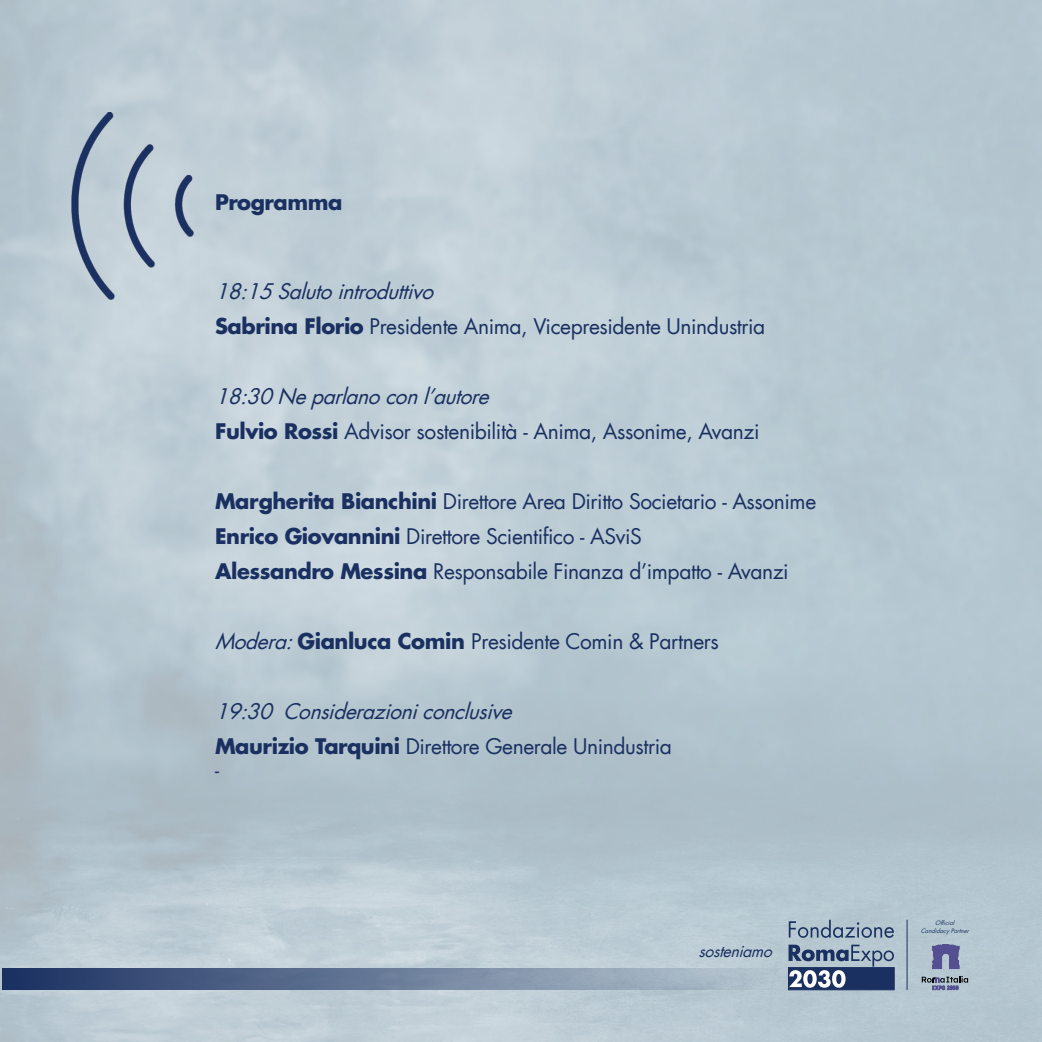
<style>
.page{position:relative;width:1042px;height:1042px;background:#fff}
.page>*{position:absolute;margin:0;border:0;box-sizing:border-box;transform-origin:0 0}
.t1{font:21px/35px "Futura LT";letter-spacing:-.02em;color:#1a3061}
.t2{font:italic 21px/35px "Futura LT";color:#1a3061}
.t3{font:700 21px "Futura LT";letter-spacing:-.02em;color:#1a3061}
.t4{font:19.25px "Futura LT";color:#1a3061}
.t5{font:italic 15.75px "Futura LT";color:#1a3061}
.t6{font:italic 5.95px/8.6px "Futura LT";color:#1a3061;text-align:center}
.s1{font-style:italic}
.s2{font-weight:700}
.s3{font-weight:700;font-style:normal}
.s4{font-style:normal}
</style>
<div class="page">
<img style="left:0;top:0;width:1042px;height:1042px">
<img style="left:72px;top:112px;width:128px;height:187px">
<hr style="left:907px;top:920px;width:1px;height:70px;background:#1a3061">
<svg style="left:922px;top:976px;width:46px;height:14px"></svg>
<svg style="left:932px;top:944px;width:27px;height:25px"></svg>
<svg style="left:789px;top:920px;width:105px;height:18px;background:#8fa2b5"></svg>
<svg style="left:788px;top:987px;width:106px;height:3px"></svg>
<svg style="left:788px;top:944px;width:106px;height:43px;background:#70819d"></svg>
<div style="left:2px;top:968px;width:786px;height:22px;background:linear-gradient(to right,#1c3162,#bbcbd4)"></div>
<p class="t3" style="left:215px;top:188px;width:129px">Programma</p>
<p class="t1" style="left:215px;top:273px;width:552px"><span class="s1">18:15Salutointroduttivo<br></span><span class="s2">Sabrina Florio</span> Presidente Anima, Vicepresidente Unindustria</p>
<p class="t1" style="left:215px;top:378px;width:546px"><span class="s1">18:30Neparlanoconl’autore<br></span><span class="s2">Fulvio Rossi</span> Advisor sostenibilità - Anima, Assonime, Avanzi</p>
<p class="t1" style="left:215px;top:483px;width:603px"><span class="s2">Margherita Bianchini</span> Direttore Area Diritto Societario - Assonime<br><span class="s2">Enrico Giovannini</span> Direttore Scientifico - ASviS<br><span class="s2">Alessandro Messina</span> Responsabile Finanza d’impatto - Avanzi</p>
<p class="t1" style="left:215px;top:623px;width:505px"><span class="s1">Modera:</span><span class="s2">Gianluca Comin</span> Presidente Comin &amp; Partners</p>
<p class="t2" style="left:215px;top:693px;width:458px">19:30 Considerazioniconclusive<br><span class="s3">Maurizio Tarquini</span> <span class="s4">Direttore Generale Unindustria</span></p>
<p class="t4" style="left:215px;top:757px;width:6px">-</p>
<p class="t5" style="left:698px;top:941px;width:80px">sosteniamo</p>
<p class="t6" style="left:921px;top:918px;width:52px">Official<br>Candidacy Partner</p>
</div>
